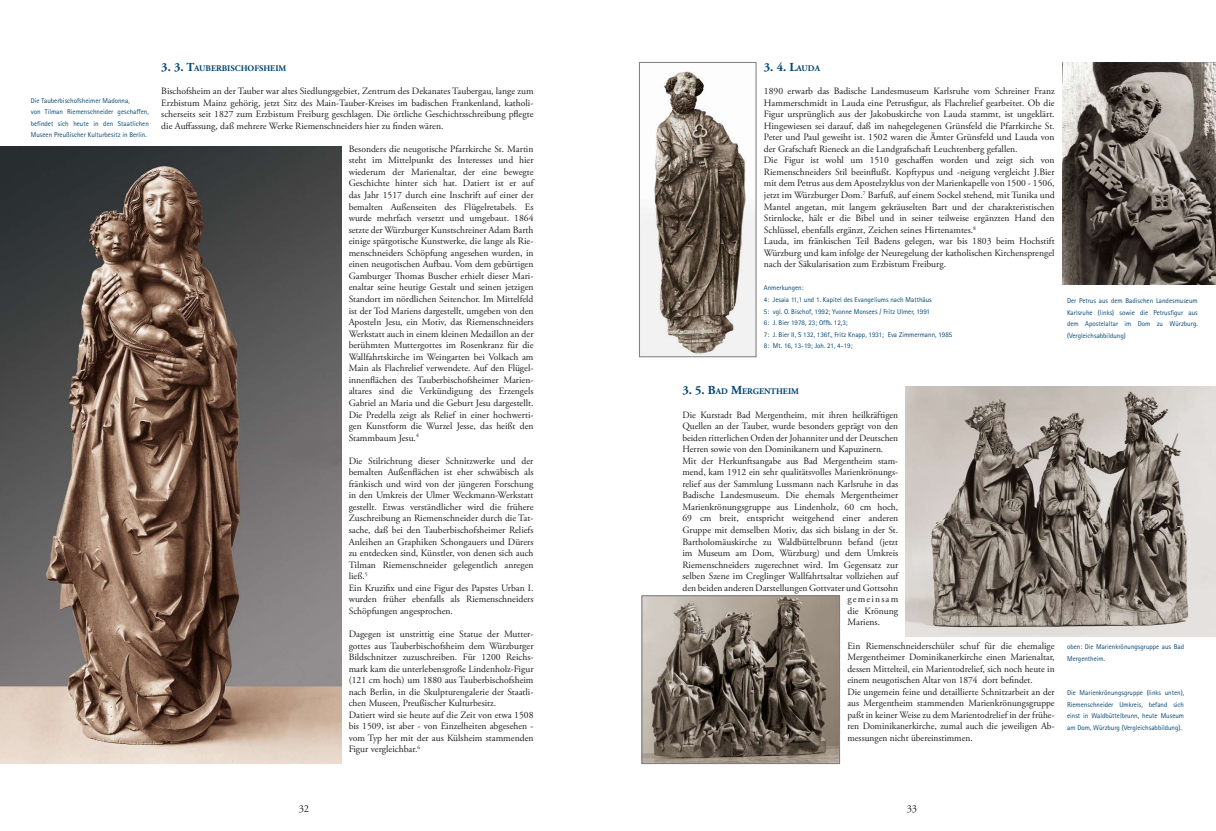
<style>
.page{position:relative;width:1216px;height:831px;background:#fff}
.page>*{position:absolute;margin:0;border:0;box-sizing:border-box;transform-origin:0 0}
.t1{font:700 12.25px "Adobe Garamond";color:#004572}
.t2{font:10.5px "Adobe Garamond Pro";color:#1d1d1d}
.t3{font:9.62px/11.5px "Adobe Garamond Pro";color:#1d1d1d}
.t4{font:9.62px "Adobe Garamond Pro";letter-spacing:.12em;color:#1d1d1d}
.t5{font:700 8.58px "Adobe Garamond";color:#004572}
.t6{font:7px/11.5px "Rotis Sans Serif";color:#004572}
.s1{font-size:12.25px}
.s2{font-size:8.58px}
</style>
<div class="page">
<img style="left:643px;top:597px;width:195px;height:165px">
<div style="left:641px;top:595px;width:199px;height:169px;border:1px solid #7d7d7d"></div>
<img style="left:0;top:146px;width:341px;height:618px">
<img style="left:905px;top:386px;width:310px;height:251px">
<img style="left:641px;top:71px;width:113px;height:284px">
<div style="left:639px;top:62px;width:117px;height:295px;border:1px solid #7d7d7d"></div>
<img style="left:1062px;top:62px;width:153px;height:223px">
<p class="t6" style="left:31px;top:95px;width:119px">Die Tauberbischofsheimer Madonna,<br>von Tilman Riemenschneider geschaffen, befindet sich heute in den Staatlichen Museen Preußischer Kulturbesitz in Berlin.</p>
<p class="t5" style="left:161px;top:64px;width:126px"><span class="s1">3. 3. T</span>AUBERBISCHOFSHEIM</p>
<p class="t3" style="left:161px;top:86px;width:374px;text-align:justify">Bischofsheim an der Tauber war altes Siedlungsgebiet, Zentrum des Dekanates Taubergau, lange zum Erzbistum Mainz gehörig, jetzt Sitz des Main-Tauber-Kreises im badischen Frankenland, katholi&shy;scherseits seit 1827 zum Erzbistum Freiburg geschlagen. Die örtliche Geschichtsschreibung pflegte die Auffassung, daß mehrere Werke Riemenschneiders hier zu finden wären.</p>
<p class="t3" style="left:348px;top:143px;width:186px;text-align:justify">Besonders die neugotische Pfarrkirche St. Martin steht im Mittelpunkt des Interesses und hier wiederum der Marienaltar, der eine bewegte Geschichte hinter sich hat. Datiert ist er auf das Jahr 1517 durch eine Inschrift auf einer der bemalten Außenseiten des Flügelretabels. Es wurde mehrfach versetzt und umgebaut. 1864 setzte der Würzburger Kunstschreiner Adam Barth einige spätgotische Kunstwerke, die lange als Rie&shy;menschneiders Schöpfung angesehen wurden, in einen neugotischen Aufbau. Vom dem gebürtigen Gamburger Thomas Buscher erhielt dieser Mari&shy;enaltar seine heutige Gestalt und seinen jetzigen Standort im nördlichen Seitenchor. Im Mittelfeld ist der Tod Mariens dargestellt, umgeben von den Aposteln Jesu, ein Motiv, das Riemenschneiders Werkstatt auch in einem kleinen Medaillon an der berühmten Muttergottes im Rosenkranz für die Wallfahrtskirche im Weingarten bei Volkach am Main als Flachrelief verwendete. Auf den Flügel&shy;innenflächen des Tauberbischofsheimer Marien&shy;altares sind die Verkündigung des Erzengels Gabriel an Maria und die Geburt Jesu dargestellt.<br>Die Predella zeigt als Relief in einer hochwerti&shy;gen Kunstform die Wurzel Jesse, das heißt den Stammbaum Jesu.<sup>4</sup></p>
<p class="t3" style="left:348px;top:455px;width:186px">Die Stilrichtung dieser Schnitzwerke und der bemalten Außenflächen ist eher schwäbisch als fränkisch und wird von der jüngeren Forschung in den Umkreis der Ulmer Weckmann-Werkstatt gestellt. Etwas verständlicher wird die frühere Zuschreibung an Riemenschneider durch die Tat&shy;sache, daß bei den Tauberbischofsheimer Reliefs Anleihen an Graphiken Schongauers und Dürers zu entdecken sind, Künstler, von denen sich auch Tilman Riemenschneider gelegentlich anregen ließ.<sup>5<br></sup>Ein Kruzifix und eine Figur des Papstes Urban I. wurden früher ebenfalls als Riemenschneiders Schöpfungen angesprochen.</p>
<p class="t3" style="left:348px;top:628px;width:186px">Dagegen ist unstrittig eine Statue der Mutter&shy;gottes aus Tauberbischofsheim dem Würzburger Bildschnitzer zuzuschreiben. Für 1200 Reichs&shy;mark kam die unterlebensgroße Lindenholz-Figur (121 cm hoch) um 1880 aus Tauberbischofsheim nach Berlin, in die Skulpturengalerie der Staatli&shy;chen Museen, Preußischer Kulturbesitz.<br>Datiert wird sie heute auf die Zeit von etwa 1508 bis 1509, ist aber - von Einzelheiten abgesehen - vom Typ her mit der aus Külsheim stammenden Figur vergleichbar.<sup>6</sup></p>
<p class="t1" style="left:764px;top:60px;width:58px">3. 4. L<span class="s2">AUDA</span></p>
<p class="t3" style="left:764px;top:86px;width:292px">1890 erwarb das Badische Landesmuseum Karlsruhe vom Schreiner Franz Hammerschmidt in Lauda eine Petrusfigur, als Flachrelief gearbeitet. Ob die Figur ursprünglich aus der Jakobuskirche von Lauda stammt, ist ungeklärt.<br>Hingewiesen sei darauf, daß im nahegelegenen Grünsfeld die Pfarrkirche St.<br>Peter und Paul geweiht ist. 1502 waren die Ämter Grünsfeld und Lauda von der Grafschaft Rieneck an die Landgrafschaft Leuchtenberg gefallen.<br>Die Figur ist wohl um 1510 geschaffen worden und zeigt sich von Riemenschneiders Stil beeinflußt. Kopftypus und -neigung vergleicht J.Bier mit dem Petrus aus dem Apostelzyklus von der Marienkapelle von 1500 - 1506, jetzt im Würzburger Dom.<sup>7</sup> Barfuß, auf einem Sockel stehend, mit Tunika und Mantel angetan, mit langem gekräuselten Bart und der charakteristischen Stirnlocke, hält er die Bibel und in seiner teilweise ergänzten Hand den Schlüssel, ebenfalls ergänzt, Zeichen seines Hirtenamtes.<sup>8<br></sup>Lauda, im fränkischen Teil Badens gelegen, war bis 1803 beim Hochstift Würzburg und kam infolge der Neuregelung der katholischen Kirchensprengel nach der Säkularisation zum Erzbistum Freiburg.</p>
<p class="t6" style="left:764px;top:282px;width:190px">Anmerkungen:<br>4: Jesaia 11,1 und 1. Kapitel des Evangeliums nach Matthäus<br>5: vgl. O. Bischof, 1992; Yvonne Monsees / Fritz Ulmer, 1991<br>6: J. Bier 1978, 23; Offb. 12,3;<br>7: J. Bier II, S 132, 136f., Fritz Knapp, 1931; Eva Zimmermann, 1985<br>8: Mt. 16, 13-19; Joh. 21, 4-19;</p>
<p class="t5" style="left:682px;top:387px;width:118px"><span class="s1">3. 5. B</span>AD <span class="s1">M</span>ERGENTHEIM</p>
<p class="t3" style="left:682px;top:409px;width:217px">Die Kurstadt Bad Mergentheim, mit ihren heilkräftigen</p>
<p class="t3" style="left:682px;top:421px;width:217px">Quellen an der Tauber, wurde besonders geprägt von den</p>
<p class="t3" style="left:682px;top:432px;width:217px">beiden ritterlichen Orden der Johanniter und der Deutschen</p>
<p class="t3" style="left:682px;top:444px;width:202px">Herren sowie von den Dominikanern und Kapuzinern.</p>
<p class="t3" style="left:682px;top:455px;width:217px">Mit der Herkunftsangabe aus Bad Mergentheim stam-</p>
<p class="t3" style="left:682px;top:467px;width:217px">mend, kam 1912 ein sehr qualitätsvolles Marienkrönungs-</p>
<p class="t3" style="left:682px;top:478px;width:217px">relief aus der Sammlung Lussmann nach Karlsruhe in das</p>
<p class="t3" style="left:682px;top:490px;width:217px">Badische Landesmuseum. Die ehemals Mergentheimer</p>
<p class="t3" style="left:682px;top:501px;width:217px">Marienkrönungsgruppe aus Lindenholz, 60 cm hoch,</p>
<p class="t3" style="left:682px;top:513px;width:217px">69 cm breit, entspricht weitgehend einer anderen</p>
<p class="t3" style="left:682px;top:524px;width:217px">Gruppe mit demselben Motiv, das sich bislang in der St.</p>
<p class="t3" style="left:682px;top:536px;width:217px">Bartholomäuskirche zu Waldbüttelbrunn befand (jetzt</p>
<p class="t3" style="left:682px;top:548px;width:217px">im Museum am Dom, Würzburg) und dem Umkreis</p>
<p class="t3" style="left:682px;top:559px;width:217px">Riemenschneiders zugerechnet wird. Im Gegensatz zur</p>
<p class="t3" style="left:682px;top:571px;width:217px">selben Szene im Creglinger Wallfahrtsaltar vollziehen auf</p>
<p class="t3" style="left:682px;top:582px;width:217px">den beiden anderen Darstellungen Gottvater und Gottsohn</p>
<p class="t4" style="left:847px;top:593px;width:52px">gemeinsam</p>
<p class="t3" style="left:847px;top:605px;width:52px">die Krönung</p>
<p class="t3" style="left:847px;top:617px;width:34px">Mariens.</p>
<p class="t3" style="left:847px;top:640px;width:209px">Ein Riemenschneiderschüler schuf für die ehemalige Mergentheimer Dominikanerkirche einen Marienaltar, dessen Mittelteil, ein Marientodrelief, sich noch heute in einem neugotischen Altar von 1874 dort befindet.<br>Die ungemein feine und detaillierte Schnitzarbeit an der aus Mergentheim stammenden Marienkrönungsgruppe paßt in keiner Weise zu dem Marientodrelief in der frühe&shy;ren Dominikanerkirche, zumal auch die jeweiligen Ab&shy;messungen nicht übereinstimmen.</p>
<p class="t6" style="left:1067px;top:641px;width:118px">oben: Die Marienkrönungsgruppe aus Bad<br>Mergentheim.</p>
<p class="t6" style="left:1067px;top:295px;width:132px;text-align:justify">Der Petrus aus dem Badischen Landesmuseum Karlsruhe (links) sowie die Petrusfigur aus dem Apostelaltar im Dom zu Würzburg. (Vergleichsabbildung)</p>
<p class="t6" style="left:1067px;top:687px;width:118px;text-align:justify">Die Marienkrönungsgruppe (links unten), Riemenschneider Umkreis, befand sich einst in Waldbüttelbrunn, heute Museum am Dom, Würzburg (Vergleichsabbildung).</p>
<p class="t2" style="left:299px;top:802px;width:12px">32</p>
<p class="t2" style="left:906px;top:802px;width:12px">33</p>
</div>
